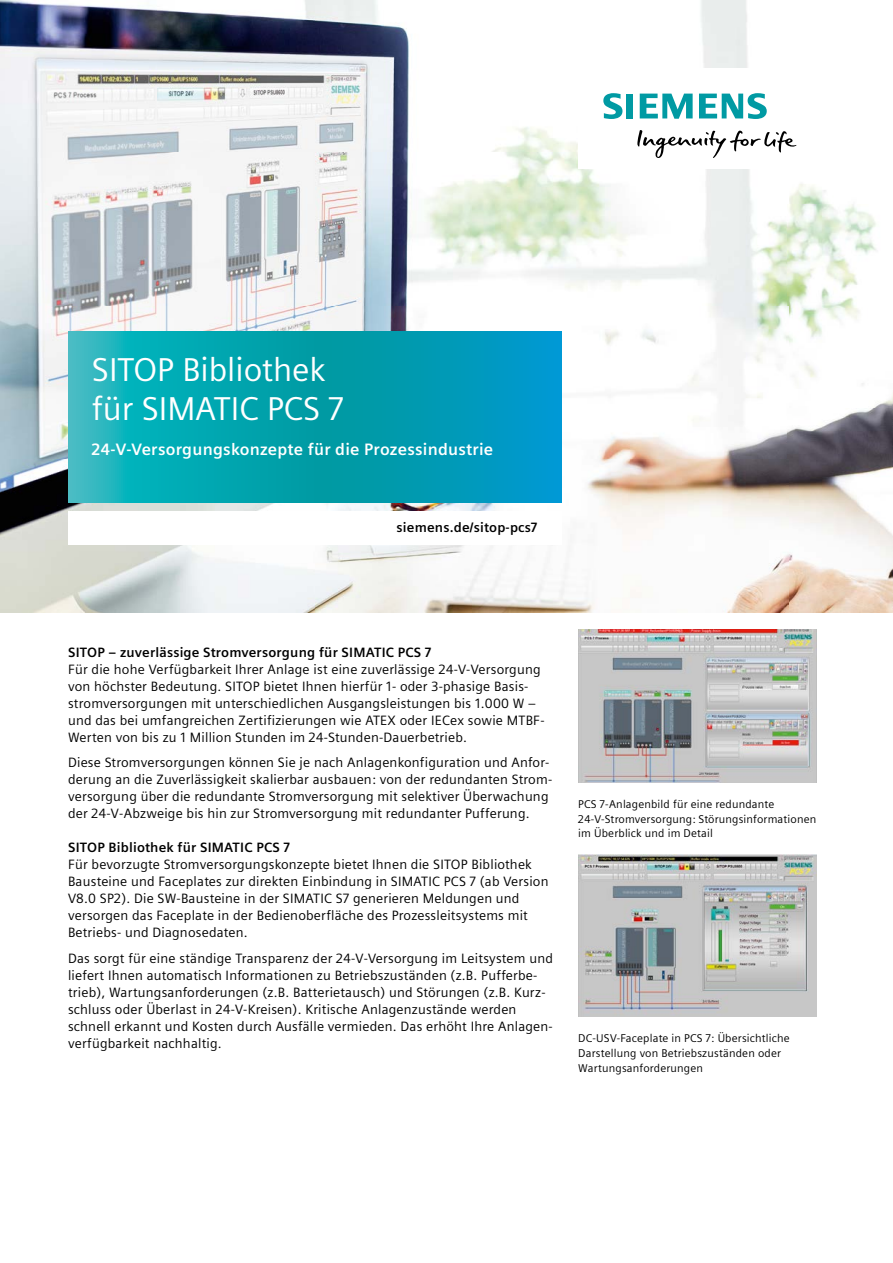
<style>
.page{position:relative;width:893px;height:1263px;background:#fff}
.page>*{position:absolute;margin:0;border:0;box-sizing:border-box;transform-origin:0 0}
.t1{font:33px/39.6px "Siemens Sans";color:#fff}
.t2{font:700 16.5px "Siemens Sans";letter-spacing:.015em;color:#fff}
.t3{font:13.5px/17px "Siemens Sans";letter-spacing:.015em;color:#000}
.t4{font:700 13.5px "Siemens Sans";letter-spacing:.015em;color:#000}
.t5{font:11.25px/14.7px "Siemens Sans";letter-spacing:.015em;color:#000}
</style>
<div class="page">
<img style="left:0;top:0;width:893px;height:612px">
<div style="left:578px;top:68px;width:238px;height:101px;background:#fff"></div>
<svg style="left:637px;top:130px;width:159px;height:28px"></svg>
<svg style="left:603px;top:93px;width:30px;height:26px"></svg>
<svg style="left:640px;top:94px;width:53px;height:25px"></svg>
<svg style="left:699px;top:93px;width:68px;height:26px"></svg>
<img style="left:578px;top:629px;width:238px;height:153px">
<img style="left:578px;top:854px;width:238px;height:163px">
<svg style="left:68px;top:332px;width:493px;height:171px;background:#05a2b5"></svg>
<div style="left:68px;top:511px;width:493px;height:33px;background:#fff"></div>
<h1 class="t1" style="left:92px;top:350px;width:253px">SITOP Bibliothek für SIMATIC PCS 7</h1>
<p class="t2" style="left:92px;top:440px;width:403px">24-V-Versorgungskonzepte für die Prozessindustrie</p>
<p class="t4" style="left:396px;top:520px;width:142px">siemens.de/sitop-pcs7</p>
<p class="t4" style="left:68px;top:644px;width:365px">SITOP – zuverlässige Stromversorgung für SIMATIC PCS 7</p>
<p class="t3" style="left:68px;top:661px;width:478px">Für die hohe Verfügbarkeit Ihrer Anlage ist eine zuverlässige 24-V-Versorgung von höchster Bedeutung. SITOP bietet Ihnen hierfür 1- oder 3-phasige Basis&shy;stromversorgungen mit unterschiedlichen Ausgangsleistungen bis 1.000 W – und das bei umfangreichen Zertifizierungen wie ATEX oder IECex sowie MTBF-Werten von bis zu 1 Million Stunden im 24-Stunden-Dauerbetrieb.</p>
<p class="t3" style="left:68px;top:754px;width:486px">Diese Stromversorgungen können Sie je nach Anlagenkonfiguration und Anfor&shy;derung an die Zuverlässigkeit skalierbar ausbauen: von der redundanten Strom&shy;versorgung über die redundante Stromversorgung mit selektiver Überwachung der 24-V-Abzweige bis hin zur Stromversorgung mit redundanter Pufferung.</p>
<p class="t4" style="left:68px;top:840px;width:223px">SITOP Bibliothek für SIMATIC PCS 7</p>
<p class="t3" style="left:68px;top:856px;width:482px">Für bevorzugte Stromversorgungskonzepte bietet Ihnen die SITOP Bibliothek Bausteine und Faceplates zur direkten Einbindung in SIMATIC PCS 7 (ab Version V8.0 SP2). Die SW-Bausteine in der SIMATIC S7 generieren Meldungen und versorgen das Faceplate in der Bedienoberfläche des Prozessleitsystems mit Betriebs- und Diagnosedaten.</p>
<p class="t3" style="left:68px;top:950px;width:486px">Das sorgt für eine ständige Transparenz der 24-V-Versorgung im Leitsystem und liefert Ihnen automatisch Informationen zu Betriebszuständen (z.B. Pufferbe&shy;trieb), Wartungsanforderungen (z.B. Batterietausch) und Störungen (z.B. Kurz&shy;schluss oder Überlast in 24-V-Kreisen). Kritische Anlagenzustände werden schnell erkannt und Kosten durch Ausfälle vermieden. Das erhöht Ihre Anlagen&shy;verfügbarkeit nachhaltig.</p>
<p class="t5" style="left:578px;top:797px;width:240px">PCS 7-Anlagenbild für eine redundante<br>24-V-Stromversorgung: Störungsinformationen im Überblick und im Detail</p>
<p class="t5" style="left:578px;top:1031px;width:213px">DC-USV-Faceplate in PCS 7: Übersichtliche<br>Darstellung von Betriebszuständen oder<br>Wartungsanforderungen</p>
</div>
